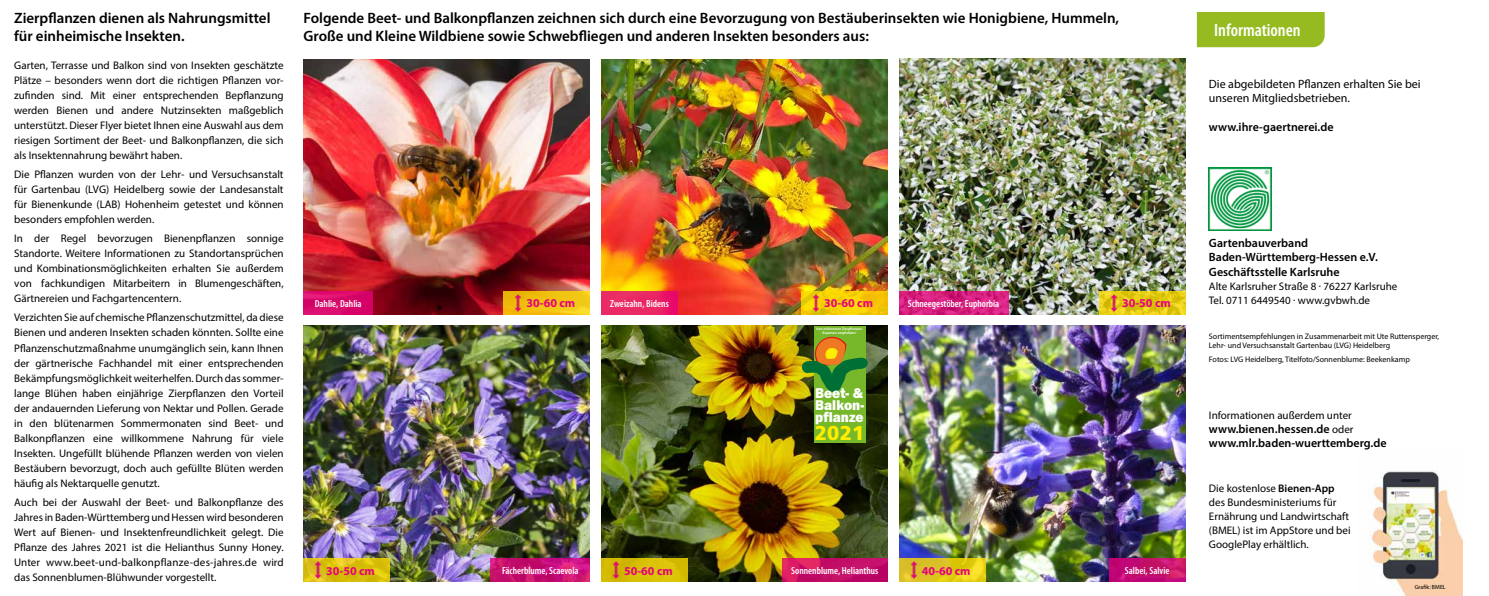
<style>
.page{position:relative;width:1489px;height:596px;background:#fff}
.page>*{position:absolute;margin:0;border:0;box-sizing:border-box;transform-origin:0 0}
.t1{font:900 20px "Frutiger LT";color:#ffed00}
.t2{font:600 condensed 18px "Myriad Pro";color:#fff}
.t3{font:600 15px/18px "Myriad Pro";color:#000}
.t4{font:800 14.6px/11.9px "Franklin Gothic";color:#fff;text-align:justify;scale:.94 1}
.t5{font:600 12px/14.4px "Myriad Pro";color:#000}
.t6{font:12px/14.4px "Myriad Pro";color:#000}
.t7{font:700 12px "Myriad Pro";color:#e6007d}
.t8{font:11px/15px "Myriad Pro";color:#000;text-align:justify}
.t9{font:600 condensed 10.2px "Myriad Pro";color:#fff}
.t10{font:8px/9.6px "Myriad Pro";color:#000}
.t11{font:6px "Myriad Pro";color:#000}
.t12{font:700 3.5px/4.2px "Frutiger";color:#fff;text-align:center}
.s1{font-weight:400;font-size:11px}
.s2{font-weight:600}
</style>
<div class="page">
<img style="left:1369px;top:471px;width:92px;height:124px">
<img style="left:303px;top:326px;width:287px;height:255px">
<img style="left:601px;top:59px;width:286px;height:255px">
<img style="left:899px;top:59px;width:286px;height:255px">
<img style="left:303px;top:59px;width:287px;height:255px">
<img style="left:1208px;top:168px;width:63px;height:62px">
<div style="left:1196px;top:12px;width:128px;height:35px;background:#95bb20"></div>
<svg style="left:303px;top:291px;width:70px;height:23px;background:#d8086c"></svg>
<svg style="left:490px;top:558px;width:100px;height:23px;background:#ca1274"></svg>
<div style="left:601px;top:291px;width:76px;height:23px;background:linear-gradient(to right,#eb3463,#e91467)"></div>
<svg style="left:899px;top:291px;width:109px;height:23px;background:#d61f7f"></svg>
<img style="left:601px;top:326px;width:286px;height:255px">
<svg style="left:782px;top:558px;width:105px;height:23px;background:#c91166"></svg>
<img style="left:899px;top:326px;width:286px;height:255px">
<svg style="left:1108px;top:558px;width:77px;height:23px;background:#c20f6f"></svg>
<div style="left:814px;top:326px;width:51px;height:116px;background:#76b82a"></div>
<svg style="left:801px;top:336px;width:66px;height:55px"></svg>
<svg style="left:503px;top:291px;width:87px;height:23px;background:#f1c312"></svg>
<svg style="left:801px;top:291px;width:86px;height:23px;background:#f6cc02"></svg>
<svg style="left:899px;top:558px;width:86px;height:23px;background:#e1c91d"></svg>
<svg style="left:1099px;top:291px;width:86px;height:23px;background:#e3ca12"></svg>
<div style="left:601px;top:558px;width:86px;height:23px;background:#d9c005"></div>
<svg style="left:303px;top:558px;width:86px;height:23px;background:#dac10e"></svg>
<img style="left:508px;top:294px;width:21px;height:17px">
<img style="left:307px;top:561px;width:21px;height:17px">
<img style="left:805px;top:294px;width:21px;height:17px">
<img style="left:611px;top:561px;width:15px;height:17px">
<img style="left:903px;top:561px;width:21px;height:17px">
<img style="left:1103px;top:294px;width:21px;height:17px">
<h3 class="t3" style="left:14px;top:8px;width:258px">Zierpflanzen dienen als Nahrungsmittel für einheimische Insekten.</h3>
<p class="t8" style="left:14px;top:58px;width:271px">Garten, Terrasse und Balkon sind von Insekten geschätzte Plätze – besonders wenn dort die richtigen Pflanzen vor&shy;zufinden sind. Mit einer entsprechenden Bepflanzung werden Bienen und andere Nutzinsekten maßgeblich unterstützt. Dieser Flyer bietet Ihnen eine Auswahl aus dem riesigen Sortiment der Beet- und Balkonpflanzen, die sich als Insektennahrung bewährt haben.</p>
<p class="t8" style="left:14px;top:167px;width:271px">Die Pflanzen wurden von der Lehr- und Versuchsanstalt für Gartenbau (LVG) Heidelberg sowie der Landesanstalt für Bienenkunde (LAB) Hohenheim getestet und können besonders empfohlen werden.</p>
<p class="t8" style="left:14px;top:231px;width:271px">In der Regel bevorzugen Bienenpflanzen sonnige Standorte. Weitere Informationen zu Standortansprüchen und Kombinationsmöglichkeiten erhalten Sie außerdem von fachkundigen Mitarbeitern in Blumengeschäften, Gärtnereien und Fachgartencentern.</p>
<p class="t8" style="left:14px;top:310px;width:271px">Verzichten Sie auf chemische Pflanzenschutzmittel, da diese Bienen und anderen Insekten schaden könnten. Sollte eine Pflanzenschutzmaßnahme unumgänglich sein, kann Ihnen der gärtnerische Fachhandel mit einer entsprechenden Bekämpfungsmöglichkeit weiterhelfen. Durch das sommer&shy;lange Blühen haben einjährige Zierpflanzen den Vorteil der andauernden Lieferung von Nektar und Pollen. Gerade in den blütenarmen Sommermonaten sind Beet- und Balkonpflanzen eine willkommene Nahrung für viele Insekten. Ungefüllt blühende Pflanzen werden von vielen Bestäubern bevorzugt, doch auch gefüllte Blüten werden häufig als Nektarquelle genutzt.</p>
<p class="t8" style="left:14px;top:494px;width:271px">Auch bei der Auswahl der Beet- und Balkonpflanze des Jahres in Baden-Württemberg und Hessen wird besonderen Wert auf Bienen- und Insektenfreundlichkeit gelegt. Die Pflanze des Jahres 2021 ist die Helianthus Sunny Honey.<br>Unter www.beet-und-balkonpflanze-des-jahres.de wird das Sonnenblumen-Blühwunder vorgestellt.</p>
<h3 class="t3" style="left:303px;top:9px;width:817px">Folgende Beet- und Balkonpflanzen zeichnen sich durch eine Bevorzugung von Bestäuberinsekten wie Honigbiene, Hummeln,<br>Große und Kleine Wildbiene sowie Schwebfliegen und anderen Insekten besonders aus:</h3>
<p class="t9" style="left:315px;top:297px;width:48px">Dahlie, Dahlia</p>
<p class="t7" style="left:326px;top:562px;width:50px">30-50 cm</p>
<p class="t7" style="left:526px;top:295px;width:50px">30-60 cm</p>
<p class="t7" style="left:824px;top:295px;width:50px">30-60 cm</p>
<p class="t9" style="left:610px;top:297px;width:60px">Zweizahn, Bidens</p>
<p class="t9" style="left:907px;top:296px;width:93px">Schneegestöber, Euphorbia</p>
<p class="t12" style="left:816px;top:326px;width:48px">Von erfahrenen Zierpflanzen-<br>Experten empfohlen!</p>
<h3 class="t4" style="left:815px;top:386px;width:54px">Beet- &amp; Balkon&shy;pflanze</h3>
<h1 class="t1" style="left:815px;top:421px;width:51px">2021</h1>
<p class="t7" style="left:1122px;top:295px;width:50px">30-50 cm</p>
<p class="t9" style="left:502px;top:563px;width:78px">Fächerblume, Scaevola</p>
<p class="t9" style="left:791px;top:563px;width:89px">Sonnenblume, Helianthus</p>
<p class="t9" style="left:1124px;top:563px;width:46px">Salbei, Salvie</p>
<p class="t7" style="left:624px;top:562px;width:50px">50-60 cm</p>
<p class="t7" style="left:921px;top:562px;width:50px">40-60 cm</p>
<h2 class="t2" style="left:1214px;top:19px;width:88px">Informationen</h2>
<p class="t6" style="left:1208px;top:76px;width:213px">Die abgebildeten Pflanzen erhalten Sie bei unseren Mitgliedsbetrieben.</p>
<p class="t5" style="left:1208px;top:119px;width:126px">www.ihre-gaertnerei.de</p>
<p class="t5" style="left:1208px;top:235px;width:170px">Gartenbauverband<br>Baden-Württemberg-Hessen e.V.<br>Geschäftsstelle Karlsruhe</p>
<p class="t8" style="left:1208px;top:278px;width:190px;line-height:14px">Alte Karlsruher Straße 8 · 76227 Karlsruhe<br>Tel. 0711 6449540 · www.gvbwh.de</p>
<p class="t10" style="left:1208px;top:331px;width:232px">Sortimentsempfehlungen in Zusammenarbeit mit Ute Ruttensperger,<br>Lehr- und Versuchsanstalt Gartenbau (LVG) Heidelberg</p>
<p class="t10" style="left:1208px;top:354px;width:202px">Fotos: LVG Heidelberg, Titelfoto/Sonnenblume: Beekenkamp</p>
<p class="t8" style="left:1208px;top:407px;width:144px">Informationen außerdem unter</p>
<p class="t5" style="left:1208px;top:421px;width:179px">www.bienen.hessen.de <span class="s1">oder </span>www.mlr.baden-wuerttemberg.de</p>
<p class="t8" style="left:1208px;top:481px;width:143px;line-height:14px;text-align:left">Die kostenlose <span class="s2">Bienen-App </span>des Bundesministeriums für<br>Ernährung und Landwirtschaft (BMEL) ist im AppStore und bei<br>GooglePlay erhältlich.</p>
<p class="t11" style="left:1414px;top:583px;width:33px">Grafik: BMEL</p>
</div>
